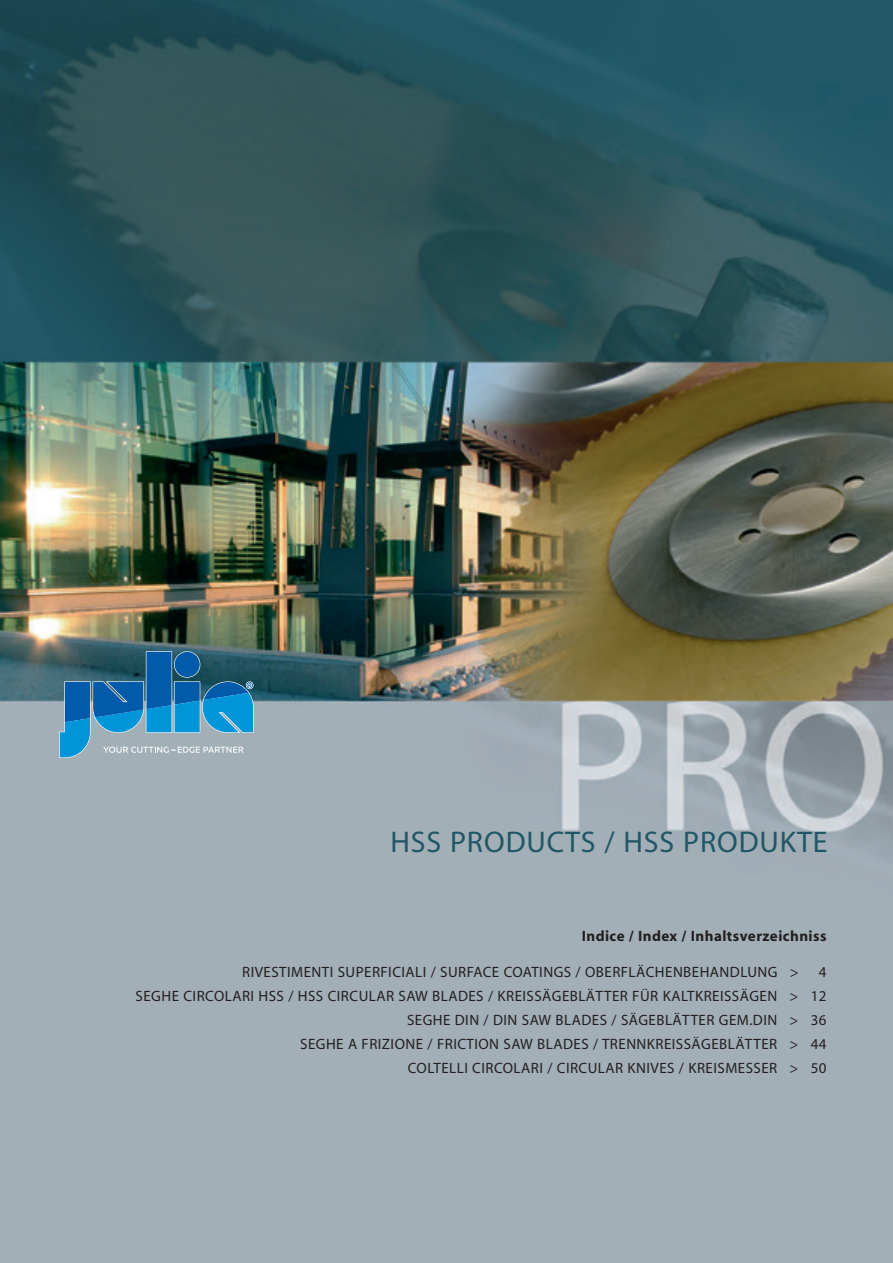
<style>
.page{position:relative;width:893px;height:1263px;background:#fff}
.page>*{position:absolute;margin:0;border:0;box-sizing:border-box;transform-origin:0 0}
.t1{font:30px "Myriad";letter-spacing:.03em;color:#205766}
.t2{font:15px/24px "Myriad";letter-spacing:.03em;color:#231f20;text-align:right}
.t3{font:700 15px "Myriad";letter-spacing:.03em;color:#231f20}
</style>
<div class="page">
<img style="left:0;top:0;width:893px;height:1263px">
<svg style="left:59px;top:651px;width:195px;height:108px;background:#3e83aa"></svg>
<h1 class="t1" style="left:390px;top:827px;width:439px">HSS PRODUCTS / HSS PRODUKTE</h1>
<p class="t3" style="left:582px;top:928px;width:246px">Indice / Index / Inhaltsverzeichniss</p>
<p class="t2" style="left:242px;top:960px;width:558px">RIVESTIMENTI SUPERFICIALI / SURFACE COATINGS / OBERFLÄCHENBEHANDLUNG &gt;</p>
<p class="t2" style="left:136px;top:960px;width:692px">4<br>SEGHE CIRCOLARI HSS / HSS CIRCULAR SAW BLADES / KREISSÄGEBLÄTTER FÜR KALTKREISSÄGEN &gt; 12<br>SEGHE DIN / DIN SAW BLADES / SÄGEBLÄTTER GEM.DIN &gt; 36<br>SEGHE A FRIZIONE / FRICTION SAW BLADES / TRENNKREISSÄGEBLÄTTER &gt; 44<br>COLTELLI CIRCOLARI / CIRCULAR KNIVES / KREISMESSER &gt; 50</p>
</div>
